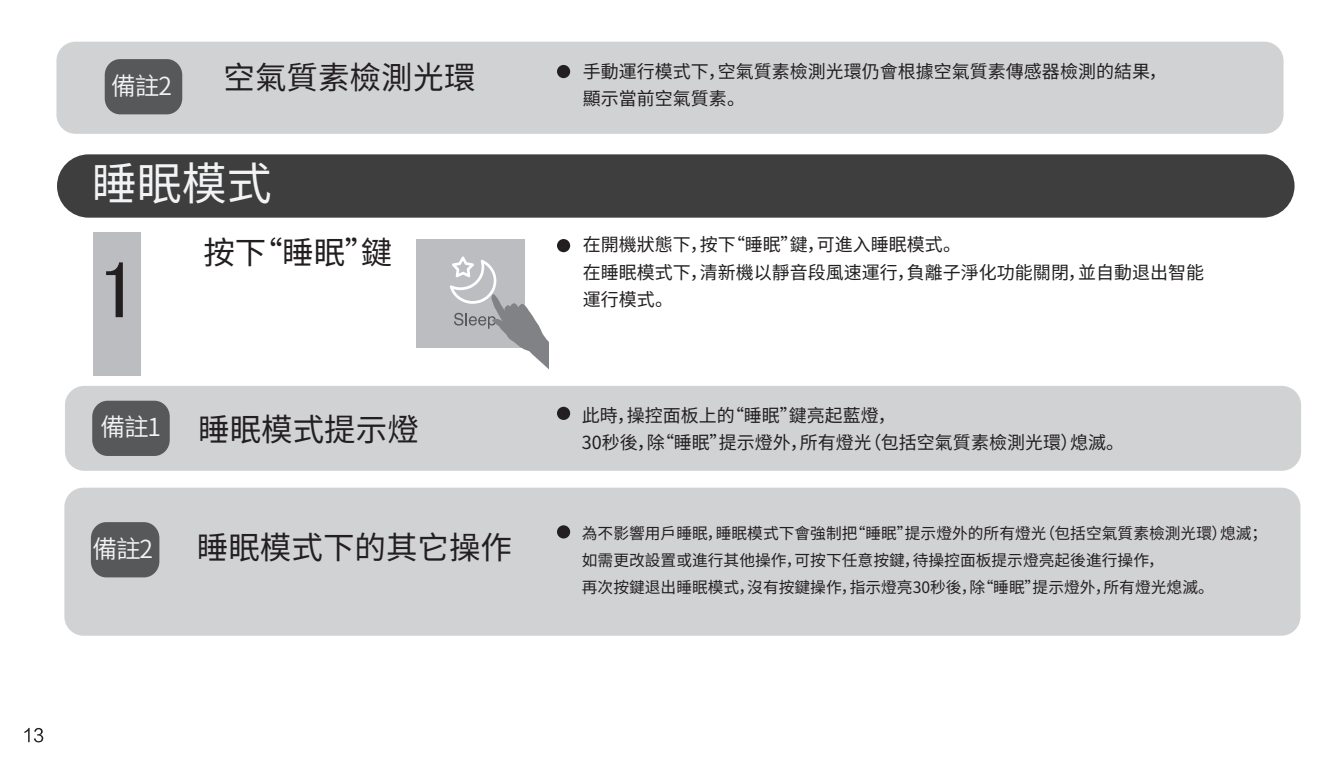
<style>
.page{position:relative;width:1340px;height:766px;background:#fff}
.page>*{position:absolute;margin:0;border:0;box-sizing:border-box;transform-origin:0 0}
.t1{font:45px "Source Han Sans CN";color:#f2f3f4}
.t2{font:31.5px "Source Han Sans CN";color:#231f20}
.t3{font:24.75px "Source Han Sans CN";letter-spacing:-.05em;color:#f2f3f4}
.t4{font:18px/27px "Source Han Sans CN";color:#231f20}
.t5{font:15.75px/27px "Source Han Sans CN";color:#231f20}
</style>
<div class="page">
<div style="left:64px;top:487px;width:1236px;height:148px;background:#d1d2d4;border-radius:19px"></div>
<div style="left:65px;top:386px;width:1236px;height:84px;background:#d1d2d4;border-radius:19px"></div>
<div style="left:56px;top:42px;width:1227px;height:92px;background:#d1d2d4;border-radius:19px"></div>
<div style="left:105px;top:59px;width:77px;height:55px;background:#57585a;border-radius:16px"></div>
<div style="left:557px;top:65px;width:13px;height:13px;background:#231f20;border-radius:50%"></div>
<svg style="left:24px;top:727px;width:19px;height:15px"></svg>
<div style="left:557px;top:525px;width:13px;height:13px;background:#231f20;border-radius:50%"></div>
<div style="left:57px;top:154px;width:1237px;height:63px;background:#3e3e3f;border-radius:32px"></div>
<div style="left:557px;top:239px;width:13px;height:13px;background:#231f20;border-radius:50%"></div>
<div style="left:94px;top:231px;width:47px;height:144px;background:#bcbdc0"></div>
<svg style="left:106px;top:262px;width:17px;height:55px"></svg>
<div style="left:557px;top:406px;width:13px;height:14px;background:#231f20;border-radius:50%"></div>
<div style="left:416px;top:239px;width:109px;height:109px;background:#bcbdc0"></div>
<div style="left:91px;top:522px;width:68px;height:55px;background:#57585a;border-radius:16px"></div>
<div style="left:92px;top:400px;width:78px;height:56px;background:#57585a;border-radius:16px"></div>
<svg style="left:450px;top:256px;width:98px;height:113px"></svg>
<h3 class="t3" style="left:111px;top:72px;width:62px">備註2</h3>
<h2 class="t2" style="left:223px;top:60px;width:253px">空氣質素檢測光環</h2>
<p class="t4" style="left:583px;top:58px;width:585px">手動運行模式下，空氣質素檢測光環仍會根據空氣質素傳感器檢測的結果，顯示當前空氣質素。</p>
<h1 class="t1" style="left:92px;top:158px;width:182px">睡眠模式</h1>
<h2 class="t2" style="left:203px;top:235px;width:190px">按下“睡眠”鍵</h2>
<h3 class="t3" style="left:101px;top:413px;width:62px">備註1</h3>
<h2 class="t2" style="left:198px;top:412px;width:222px">睡眠模式提示燈</h2>
<h3 class="t3" style="left:93px;top:535px;width:62px">備註2</h3>
<h2 class="t2" style="left:197px;top:530px;width:316px">睡眠模式下的其它操作</h2>
<p class="t4" style="left:583px;top:232px;width:623px">在開機狀態下，按下“睡眠”鍵，可進入睡眠模式。<br>在睡眠模式下，清新機以靜音段風速運行，負離子淨化功能關閉，並自動退出智能運行模式。</p>
<p class="t4" style="left:582px;top:402px;width:315px">此時，操控面板上的“睡眠”鍵亮起藍燈，</p>
<p class="t4" style="left:582px;top:429px;width:544px">30秒後，除“睡眠”提示燈外，所有燈光（包括空氣質素檢測光環）熄滅。</p>
<p class="t5" style="left:582px;top:519px;width:687px">為不影響用戶睡眠，睡眠模式下會強制把“睡眠”提示燈外的所有燈光（包括空氣質素檢測光環）熄滅；如需更改設置或進行其他操作，可按下任意按鍵，待操控面板提示燈亮起後進行操作，<br>再次按鍵退出睡眠模式，沒有按鍵操作，指示燈亮30秒後，除“睡眠”提示燈外，所有燈光熄滅。</p>
</div>
